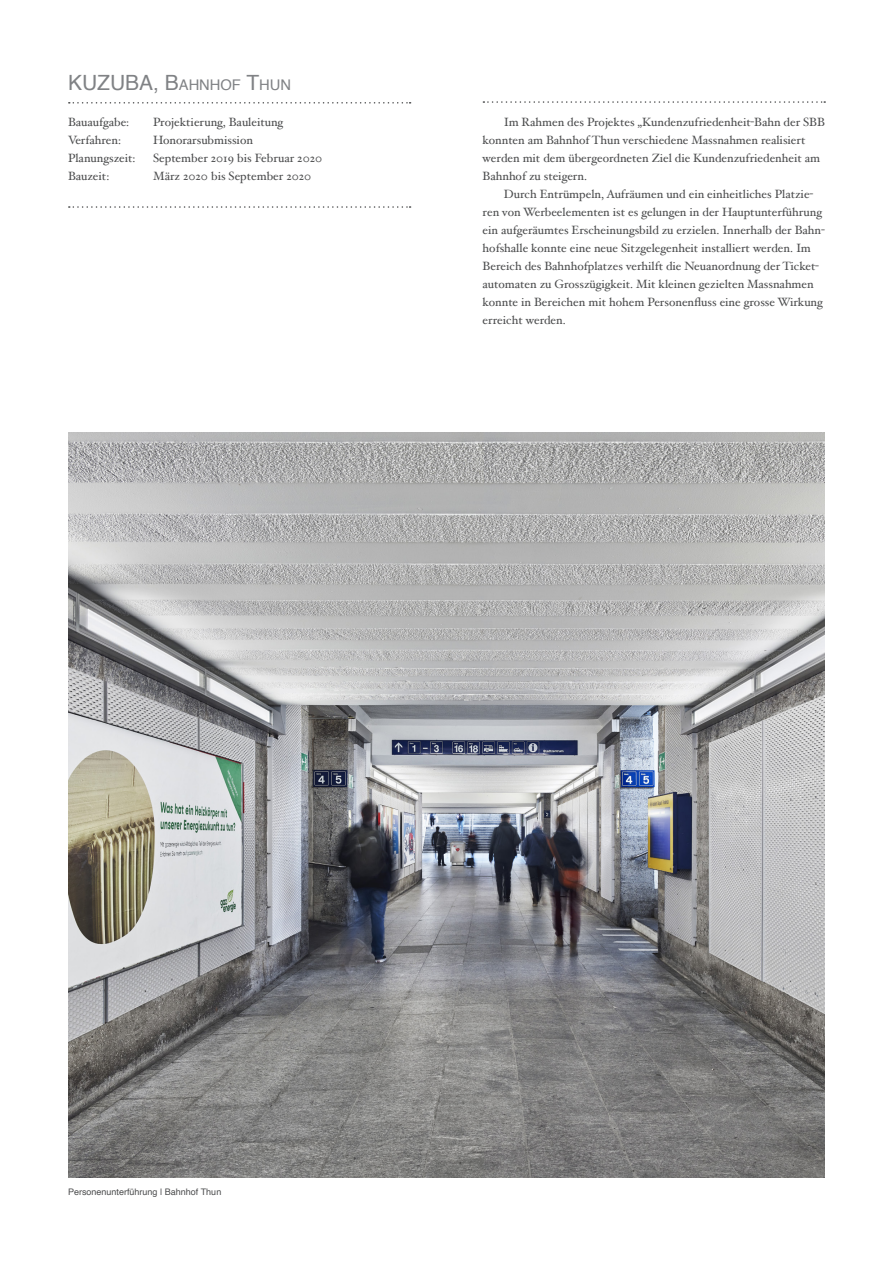
<style>
.page{position:relative;width:893px;height:1263px;background:#fff}
.page>*{position:absolute;margin:0;border:0;box-sizing:border-box;transform-origin:0 0}
.Titel{font:21px "Helvetica";color:#808285}
.Lesetext{font:12px/18px "Hoefler Text";color:#4b4c4d}
.Fakten{font:12px "Hoefler Text";color:#4b4c4d}
.t1{font:9px "Helvetica";color:#4b4c4d}
.s1{font-size:14.7px}
</style>
<div class="page">
<svg style="left:69px;top:206px;width:342px;height:2px"></svg>
<svg style="left:69px;top:102px;width:342px;height:2px"></svg>
<svg style="left:483px;top:101px;width:342px;height:2px"></svg>
<img style="left:68px;top:432px;width:757px;height:746px">
<p class="Titel" style="left:68px;top:66px;width:225px">KUZUBA, B<span class="s1">AHNHOF</span> T<span class="s1">HU N</span></p>
<p class="Fakten" style="left:68px;top:115px;width:63px">Bauaufgabe:</p>
<p class="Fakten" style="left:153px;top:115px;width:132px">Projektierung, Bauleitung</p>
<p class="Fakten" style="left:68px;top:133px;width:55px">Verfahren:</p>
<p class="Fakten" style="left:153px;top:133px;width:101px">Honorarsubmission</p>
<p class="Fakten" style="left:68px;top:151px;width:69px">Planungszeit:</p>
<p class="Fakten" style="left:153px;top:151px;width:171px">September 2019 bis Februar 2020</p>
<p class="Fakten" style="left:68px;top:169px;width:43px">Bauzeit:</p>
<p class="Fakten" style="left:153px;top:169px;width:160px">März 2020 bis September 2020</p>
<p class="Lesetext" style="left:483px;top:113px;width:344px;text-indent:21px">Im Rahmen des Projektes „Kundenzufriedenheit-Bahn der SBB konnten am Bahnhof Thun verschiedene Massnahmen realisiert werden mit dem übergeordneten Ziel die Kundenzufriedenheit am Bahnhof zu steigern.</p>
<p class="Lesetext" style="left:483px;top:185px;width:344px;text-indent:21px">Durch Entrümpeln, Aufräumen und ein einheitliches Platzie&shy;ren von Werbeelementen ist es gelungen in der Hauptunterführung ein aufgeräumtes Erscheinungsbild zu erzielen. Innerhalb der Bahn&shy;hofshalle konnte eine neue Sitzgelegenheit installiert werden. Im Bereich des Bahnhofplatzes verhilft die Neuanordnung der Ticket&shy;automaten zu Grosszügigkeit. Mit kleinen gezielten Massnahmen konnte in Bereichen mit hohem Personenfluss eine grosse Wirkung erreicht werden.</p>
<p class="t1" style="left:68px;top:1185px;width:155px">Personenunterführung | Bahnhof Thun</p>
</div>
